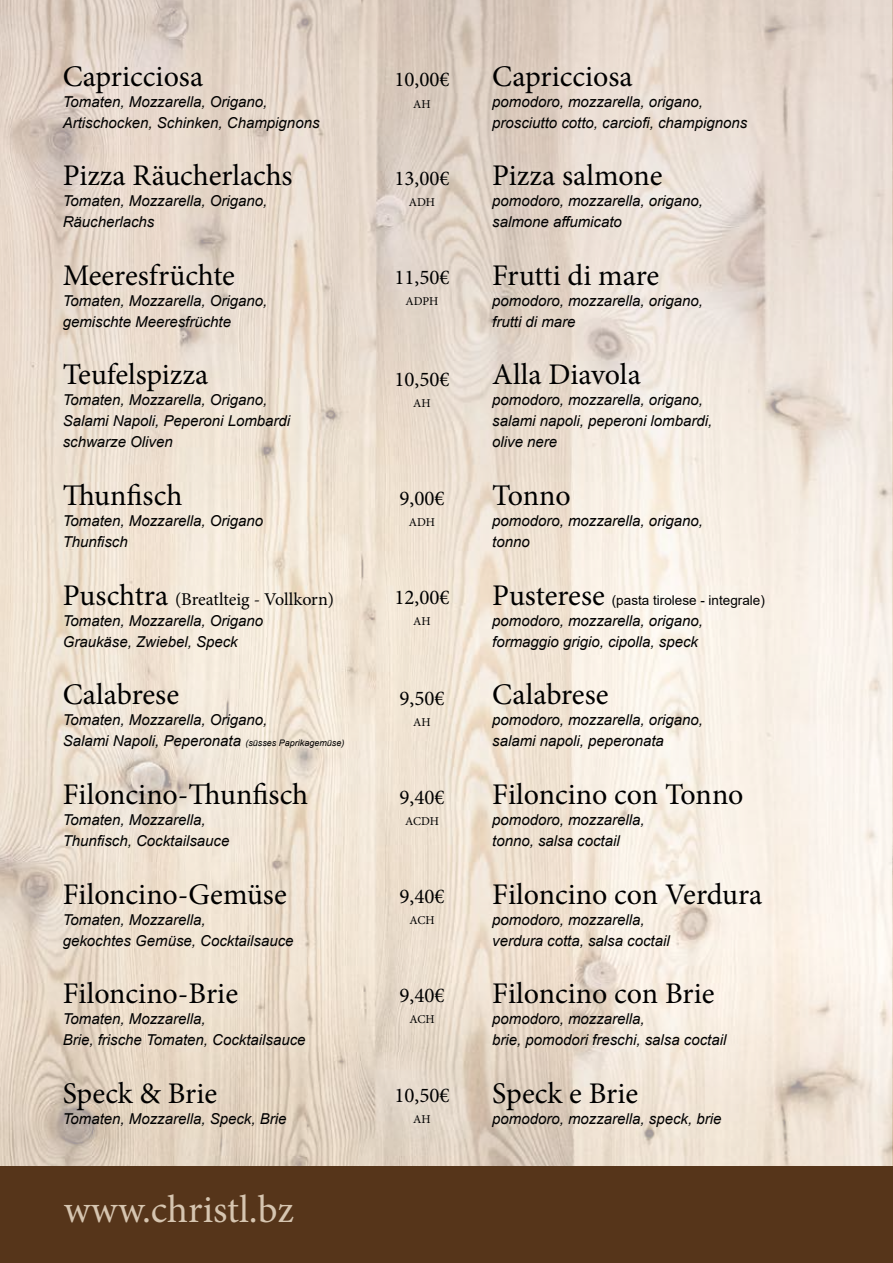
<style>
.page{position:relative;width:893px;height:1263px;background:#fff}
.page>*{position:absolute;margin:0;border:0;box-sizing:border-box;transform-origin:0 0}
.t1{font:39px "Minion Pro";color:#d6c5b0}
.t2{font:30px "Minion Pro";color:#000}
.t3{font:21px "Minion Pro";color:#000}
.t4{font:18px "Minion Pro";letter-spacing:-.005em;color:#000}
.t5{font:italic 15px/21px "Arial";color:#000}
.t6{font:13.5px "Arial";color:#000}
.t7{font:12px "Minion Pro";color:#000}
.s1{font-size:30px}
.s2{font-size:9px}
</style>
<div class="page">
<img style="left:0;top:0;width:893px;height:1167px">
<div style="left:0;top:1167px;width:893px;height:96px;background:#56351a"></div>
<h2 class="t2" style="left:63px;top:56px;width:142px">Capricciosa</h2>
<p class="t5" style="left:63px;top:91px;width:258px">Tomaten, Mozzarella, Origano,<br>Artischocken, Schinken, Champignons</p>
<h2 class="t2" style="left:63px;top:156px;width:231px">Pizza Räucherlachs</h2>
<p class="t5" style="left:63px;top:191px;width:206px">Tomaten, Mozzarella, Origano,<br>Räucherlachs</p>
<h2 class="t2" style="left:63px;top:255px;width:174px">Meeresfrüchte</h2>
<p class="t5" style="left:63px;top:290px;width:206px">Tomaten, Mozzarella, Origano, gemischte Meeresfrüchte</p>
<h2 class="t2" style="left:63px;top:355px;width:147px">Teufelspizza</h2>
<p class="t5" style="left:63px;top:390px;width:229px">Tomaten, Mozzarella, Origano,<br>Salami Napoli, Peperoni Lombardi schwarze Oliven</p>
<h2 class="t2" style="left:63px;top:475px;width:121px">Thunfisch</h2>
<p class="t5" style="left:63px;top:510px;width:202px">Tomaten, Mozzarella, Origano<br>Thunfisch</p>
<p class="t4" style="left:63px;top:587px;width:273px"><span class="s1">Puschtra</span> (Breatlteig - Vollkorn)</p>
<p class="t5" style="left:63px;top:610px;width:202px">Tomaten, Mozzarella, Origano<br>Graukäse, Zwiebel, Speck</p>
<h2 class="t2" style="left:63px;top:675px;width:118px">Calabrese</h2>
<p class="t5" style="left:63px;top:710px;width:283px">Tomaten, Mozzarella, Origano,<br>Salami Napoli, Peperonata <span class="s2">(süsses Paprikagemüse)</span></p>
<h2 class="t2" style="left:63px;top:774px;width:247px">Filoncino-Thunfisch</h2>
<p class="t5" style="left:63px;top:809px;width:168px">Tomaten, Mozzarella,<br>Thunfisch, Cocktailsauce</p>
<h2 class="t2" style="left:63px;top:874px;width:226px">Filoncino-Gemüse</h2>
<p class="t5" style="left:63px;top:909px;width:232px">Tomaten, Mozzarella,<br>gekochtes Gemüse, Cocktailsauce</p>
<h2 class="t2" style="left:63px;top:973px;width:177px">Filoncino-Brie</h2>
<p class="t5" style="left:63px;top:1008px;width:244px">Tomaten, Mozzarella,<br>Brie, frische Tomaten, Cocktailsauce</p>
<h2 class="t2" style="left:63px;top:1073px;width:156px">Speck &amp; Brie</h2>
<p class="t5" style="left:63px;top:1108px;width:225px">Tomaten, Mozzarella, Speck, Brie</p>
<h1 class="t1" style="left:64px;top:1183px;width:231px">www.christl.bz</h1>
<h3 class="t3" style="left:394px;top:66px;width:57px">10,00€</h3>
<p class="t7" style="left:413px;top:96px;width:19px">AH</p>
<h3 class="t3" style="left:394px;top:164px;width:57px">13,00€</h3>
<p class="t7" style="left:409px;top:194px;width:28px">ADH</p>
<h3 class="t3" style="left:394px;top:263px;width:57px">11,50€</h3>
<p class="t7" style="left:406px;top:293px;width:34px">ADPH</p>
<h3 class="t3" style="left:394px;top:365px;width:57px">10,50€</h3>
<p class="t7" style="left:413px;top:395px;width:19px">AH</p>
<h3 class="t3" style="left:399px;top:484px;width:47px">9,00€</h3>
<p class="t7" style="left:409px;top:514px;width:28px">ADH</p>
<h3 class="t3" style="left:394px;top:583px;width:57px">12,00€</h3>
<p class="t7" style="left:413px;top:613px;width:19px">AH</p>
<h3 class="t3" style="left:399px;top:684px;width:47px">9,50€</h3>
<p class="t7" style="left:413px;top:714px;width:19px">AH</p>
<h3 class="t3" style="left:399px;top:783px;width:47px">9,40€</h3>
<p class="t7" style="left:405px;top:813px;width:35px">ACDH</p>
<h3 class="t3" style="left:399px;top:882px;width:47px">9,40€</h3>
<p class="t7" style="left:409px;top:912px;width:27px">ACH</p>
<h3 class="t3" style="left:399px;top:981px;width:47px">9,40€</h3>
<p class="t7" style="left:409px;top:1011px;width:27px">ACH</p>
<h3 class="t3" style="left:394px;top:1081px;width:57px">10,50€</h3>
<p class="t7" style="left:413px;top:1111px;width:19px">AH</p>
<h2 class="t2" style="left:492px;top:56px;width:142px">Capricciosa</h2>
<p class="t5" style="left:492px;top:91px;width:257px">pomodoro, mozzarella, origano, prosciutto cotto, carciofi, champignons</p>
<h2 class="t2" style="left:492px;top:156px;width:172px">Pizza salmone</h2>
<p class="t5" style="left:492px;top:191px;width:212px">pomodoro, mozzarella, origano, salmone affumicato</p>
<h2 class="t2" style="left:492px;top:255px;width:168px">Frutti di mare</h2>
<p class="t5" style="left:492px;top:290px;width:212px">pomodoro, mozzarella, origano, frutti di mare</p>
<h2 class="t2" style="left:492px;top:355px;width:150px">Alla Diavola</h2>
<p class="t5" style="left:492px;top:390px;width:222px">pomodoro, mozzarella, origano, salami napoli, peperoni lombardi, olive nere</p>
<h2 class="t2" style="left:492px;top:475px;width:80px">Tonno</h2>
<p class="t5" style="left:492px;top:510px;width:212px">pomodoro, mozzarella, origano, tonno</p>
<h2 class="t2" style="left:492px;top:575px;width:114px">Pusterese</h2>
<p class="t6" style="left:612px;top:591px;width:155px">(pasta tirolese - integrale)</p>
<p class="t5" style="left:492px;top:610px;width:212px">pomodoro, mozzarella, origano, formaggio grigio, cipolla, speck</p>
<h2 class="t2" style="left:492px;top:675px;width:118px">Calabrese</h2>
<p class="t5" style="left:492px;top:710px;width:212px">pomodoro, mozzarella, origano, salami napoli, peperonata</p>
<h2 class="t2" style="left:492px;top:774px;width:253px">Filoncino con Tonno</h2>
<p class="t5" style="left:492px;top:809px;width:154px">pomodoro, mozzarella, tonno, salsa coctail</p>
<h2 class="t2" style="left:492px;top:874px;width:272px">Filoncino con Verdura</h2>
<p class="t5" style="left:492px;top:909px;width:179px">pomodoro, mozzarella, verdura cotta, salsa coctail</p>
<h2 class="t2" style="left:492px;top:973px;width:224px">Filoncino con Brie</h2>
<p class="t5" style="left:492px;top:1008px;width:236px">pomodoro, mozzarella,<br>brie, pomodori freschi, salsa coctail</p>
<h2 class="t2" style="left:492px;top:1073px;width:147px">Speck e Brie</h2>
<p class="t5" style="left:492px;top:1108px;width:231px">pomodoro, mozzarella, speck, brie</p>
</div>
